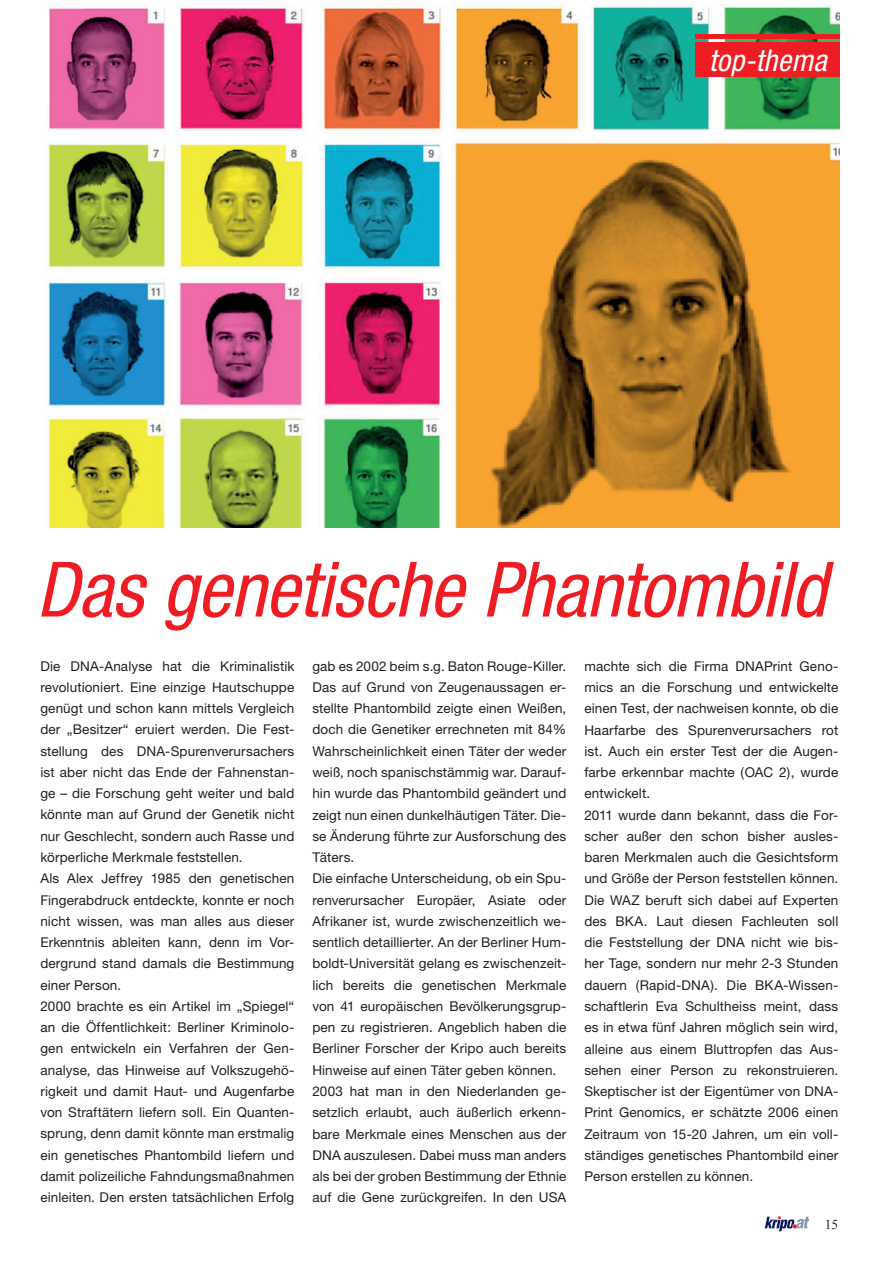
<style>
.page{position:relative;width:893px;height:1263px;background:#fff}
.page>*{position:absolute;margin:0;border:0;box-sizing:border-box;transform-origin:0 0}
.t1{font:italic condensed 76.5px "Helvetica Neue";letter-spacing:-.01em;color:#ee1d23}
.t2{font:italic condensed 30px "Helvetica Neue";letter-spacing:.01em;color:#fff}
.t3{font:13.5px/21.3px "Helvetica Neue";letter-spacing:.01em;color:#231f20}
.t4{font:13.5px "Times New Roman";color:#231f20}
</style>
<div class="page">
<svg style="left:764px;top:1216px;width:46px;height:15px"></svg>
<img style="left:47px;top:5px;width:793px;height:523px">
<hr style="left:696px;top:34px;width:144px;height:4px;background:#ee1d23">
<div style="left:696px;top:42px;width:144px;height:34px;background:#ee1d23"></div>
<div style="left:9px;top:7px;width:40px;height:96px;background:#fff"></div>
<h2 class="t2" style="left:713px;top:39px;width:119px">top-thema</h2>
<h2 class="t2" style="left:709px;top:43px;width:119px">top-thema</h2>
<h1 class="t1" style="left:36px;top:545px;width:792px">Das genetische Phantombild</h1>
<p class="t3" style="left:40px;top:655px;width:255px">Die DNA-Analyse hat die Kriminalistik revolutioniert. Eine einzige Hautschuppe genügt und schon kann mittels Vergleich der „Besitzer“ eruiert werden. Die Fest&shy;stellung des DNA-Spurenverursachers ist aber nicht das Ende der Fahnenstan&shy;ge – die Forschung geht weiter und bald könnte man auf Grund der Genetik nicht nur Geschlecht, sondern auch Rasse und körperliche Merkmale feststellen.<br>Als Alex Jeffrey 1985 den genetischen Fingerabdruck entdeckte, konnte er noch nicht wissen, was man alles aus dieser Erkenntnis ableiten kann, denn im Vor&shy;dergrund stand damals die Bestimmung einer Person.<br>2000 brachte es ein Artikel im „Spiegel“ an die Öffentlichkeit: Berliner Kriminolo&shy;gen entwickeln ein Verfahren der Gen&shy;analyse, das Hinweise auf Volkszugehö&shy;rigkeit und damit Haut- und Augenfarbe von Straftätern liefern soll. Ein Quanten&shy;sprung, denn damit könnte man erstmalig ein genetisches Phantombild liefern und damit polizeiliche Fahndungsmaßnahmen einleiten. Den ersten tatsächlichen Erfolg</p>
<p class="t3" style="left:312px;top:655px;width:255px">gab es 2002 beim s.g. Baton Rouge-Killer.<br>Das auf Grund von Zeugenaussagen er&shy;stellte Phantombild zeigte einen Weißen, doch die Genetiker errechneten mit 84% Wahrscheinlichkeit einen Täter der weder weiß, noch spanischstämmig war. Darauf&shy;hin wurde das Phantombild geändert und zeigt nun einen dunkelhäutigen Täter. Die&shy;se Änderung führte zur Ausforschung des Täters.<br>Die einfache Unterscheidung, ob ein Spu&shy;renverursacher Europäer, Asiate oder Afrikaner ist, wurde zwischenzeitlich we&shy;sentlich detaillierter. An der Berliner Hum&shy;boldt-Universität gelang es zwischenzeit&shy;lich bereits die genetischen Merkmale von 41 europäischen Bevölkerungsgrup&shy;pen zu registrieren. Angeblich haben die Berliner Forscher der Kripo auch bereits Hinweise auf einen Täter geben können.<br>2003 hat man in den Niederlanden ge&shy;setzlich erlaubt, auch äußerlich erkenn&shy;bare Merkmale eines Menschen aus der DNA auszulesen. Dabei muss man anders als bei der groben Bestimmung der Ethnie auf die Gene zurückgreifen. In den USA</p>
<p class="t3" style="left:584px;top:655px;width:255px">machte sich die Firma DNAPrint Geno&shy;mics an die Forschung und entwickelte einen Test, der nachweisen konnte, ob die Haarfarbe des Spurenverursachers rot ist. Auch ein erster Test der die Augen&shy;farbe erkennbar machte (OAC 2), wurde entwickelt.<br>2011 wurde dann bekannt, dass die For&shy;scher außer den schon bisher ausles&shy;baren Merkmalen auch die Gesichtsform und Größe der Person feststellen können.<br>Die WAZ beruft sich dabei auf Experten des BKA. Laut diesen Fachleuten soll die Feststellung der DNA nicht wie bis&shy;her Tage, sondern nur mehr 2-3 Stunden dauern (Rapid-DNA). Die BKA-Wissen&shy;schaftlerin Eva Schultheiss meint, dass es in etwa fünf Jahren möglich sein wird, alleine aus einem Bluttropfen das Aus&shy;sehen einer Person zu rekonstruieren.<br>Skeptischer ist der Eigentümer von DNA-Print Genomics, er schätzte 2006 einen Zeitraum von 15-20 Jahren, um ein voll&shy;ständiges genetisches Phantombild einer Person erstellen zu können.</p>
<p class="t4" style="left:825px;top:1215px;width:15px">15</p>
</div>
